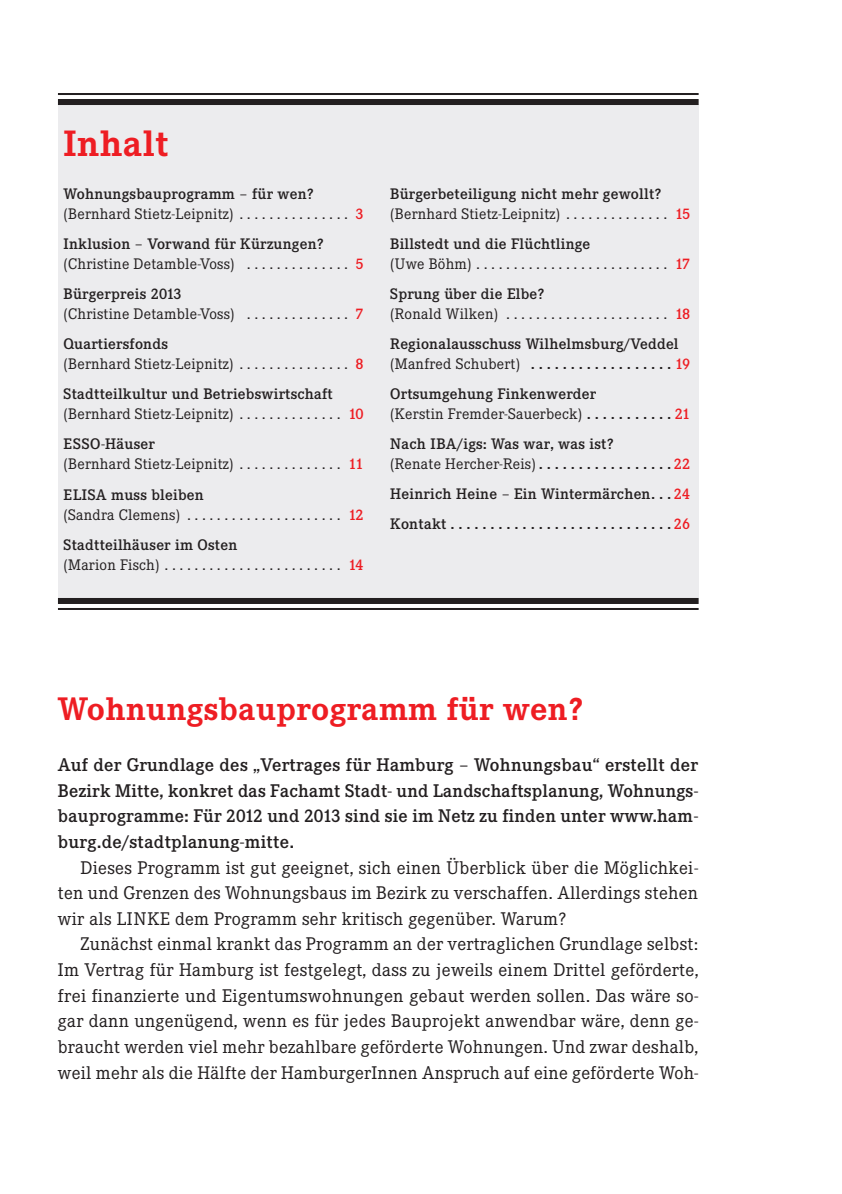
<style>
.page{position:relative;width:842px;height:1194px;background:#fff}
.page>*{position:absolute;margin:0;border:0;box-sizing:border-box;transform-origin:0 0}
.t1{font:700 36px "Corporate EBQ";letter-spacing:.015em;color:#ee1d23}
.t2{font:700 32px "Corporate EBQ";letter-spacing:.015em;color:#ee1d23}
.t3{font:18px/25.6px "Corporate EBQ";letter-spacing:.015em;color:#231f20;text-align:justify}
.t4{font:500 18px/25.6px "Corporate EBQ";letter-spacing:.015em;color:#231f20;text-align:justify}
.t5{font:15px/20px "Corporate EBQ";letter-spacing:.015em;color:#231f20}
.t6{font:500 15px/20px "Corporate EBQ";letter-spacing:.015em;color:#231f20}
.s1{font-weight:500}
.s2{font-weight:500;color:#ee1d23}
.s3{font-weight:400}
.s4{color:#ee1d23}
</style>
<div class="page">
<div style="left:58px;top:104px;width:641px;height:494px;background:#ececee"></div>
<div style="left:58px;top:598px;width:641px;height:6px;background:#231f20"></div>
<hr style="left:58px;top:608px;width:641px;height:2px;background:#231f20">
<hr style="left:58px;top:93px;width:641px;height:2px;background:#231f20">
<div style="left:58px;top:99px;width:641px;height:6px;background:#231f20"></div>
<h1 class="t1" style="left:64px;top:122px;width:106px">Inhalt</h1>
<p class="t5" style="left:64px;top:184px;width:301px"><span class="s1">Wohnungsbauprogramm – für wen? </span>(Bernhard Stietz-Leipnitz) . . . . . . . . . . . . . . . <span class="s2">3</span></p>
<p class="t5" style="left:64px;top:234px;width:301px"><span class="s1">Inklusion – Vorwand für Kürzungen? </span>(Christine Detamble-Voss) . . . . . . . . . . . . . . <span class="s2">5</span></p>
<p class="t5" style="left:64px;top:284px;width:301px"><span class="s1">Bürgerpreis 2013<br></span>(Christine Detamble-Voss) . . . . . . . . . . . . . . <span class="s2">7</span></p>
<p class="t5" style="left:64px;top:334px;width:301px"><span class="s1">Quartiersfonds<br></span>(Bernhard Stietz-Leipnitz) . . . . . . . . . . . . . . . <span class="s2">8</span></p>
<p class="t5" style="left:64px;top:384px;width:301px"><span class="s1">Stadtteilkultur und Betriebswirtschaft </span>(Bernhard Stietz-Leipnitz) . . . . . . . . . . . . . . <span class="s2">10</span></p>
<p class="t5" style="left:64px;top:434px;width:301px"><span class="s1">ESSO-Häuser<br></span>(Bernhard Stietz-Leipnitz) . . . . . . . . . . . . . . <span class="s2">11</span></p>
<p class="t5" style="left:64px;top:484px;width:301px"><span class="s1">ELISA muss bleiben<br></span>(Sandra Clemens) ..................... <span class="s2">12</span></p>
<p class="t5" style="left:64px;top:534px;width:301px"><span class="s1">Stadtteilhäuser im Osten<br></span>(Marion Fisch) ........................ <span class="s2">14</span></p>
<p class="t5" style="left:390px;top:184px;width:301px"><span class="s1">Bürgerbeteiligung nicht mehr gewollt? </span>(Bernhard Stietz-Leipnitz) . . . . . . . . . . . . . . <span class="s2">15</span></p>
<p class="t5" style="left:390px;top:234px;width:301px"><span class="s1">Billstedt und die Flüchtlinge<br></span>(Uwe Böhm) .......................... <span class="s2">17</span></p>
<p class="t5" style="left:390px;top:284px;width:301px"><span class="s1">Sprung über die Elbe?<br></span>(Ronald Wilken) ...................... <span class="s2">18</span></p>
<p class="t6" style="left:390px;top:334px;width:301px">Regionalausschuss Wilhelmsburg/Veddel <span class="s3">(Manfred Schubert)</span> ..................<span class="s4">19</span></p>
<p class="t6" style="left:390px;top:384px;width:301px">Ortsumgehung Finkenwerder<br><span class="s3">(Kerstin Fremder-Sauerbeck)</span> . . . . . . . . . . . <span class="s4">21</span></p>
<p class="t6" style="left:390px;top:434px;width:301px">Nach IBA/igs: Was war, was ist?<br><span class="s3">(Renate Hercher-Reis)</span> . . . . . . . . . . . . . . . . . <span class="s4">22</span></p>
<p class="t6" style="left:390px;top:479px;width:301px;line-height:30px">Heinrich Heine – Ein Wintermärchen. . . <span class="s4">24<br></span>Kontakt . . . . . . . . . . . . . . . . . . . . . . . . . . . . <span class="s4">26</span></p>
<h2 class="t2" style="left:58px;top:689px;width:526px">Wohnungsbauprogramm für wen?</h2>
<p class="t4" style="left:58px;top:752px;width:642px">Auf der Grundlage des „Vertrages für Hamburg – Wohnungsbau“ erstellt der Bezirk Mitte, konkret das Fachamt Stadt- und Landschaftsplanung, Wohnungs&shy;bauprogramme: Für 2012 und 2013 sind sie im Netz zu finden unter www.ham&shy;burg.de/stadtplanung-mitte.</p>
<p class="t3" style="left:58px;top:854px;width:642px;text-indent:23px">Dieses Programm ist gut geeignet, sich einen Überblick über die Möglichkei&shy;ten und Grenzen des Wohnungsbaus im Bezirk zu verschaffen. Allerdings stehen wir als LINKE dem Programm sehr kritisch gegenüber. Warum?</p>
<p class="t3" style="left:58px;top:931px;width:642px;text-indent:23px">Zunächst einmal krankt das Programm an der vertraglichen Grundlage selbst:<br>Im Vertrag für Hamburg ist festgelegt, dass zu jeweils einem Drittel geförderte, frei finanzierte und Eigentumswohnungen gebaut werden sollen. Das wäre so&shy;gar dann ungenügend, wenn es für jedes Bauprojekt anwendbar wäre, denn ge&shy;braucht werden viel mehr bezahlbare geförderte Wohnungen. Und zwar deshalb, weil mehr als die Hälfte der HamburgerInnen Anspruch auf eine geförderte Woh-</p>
</div>
